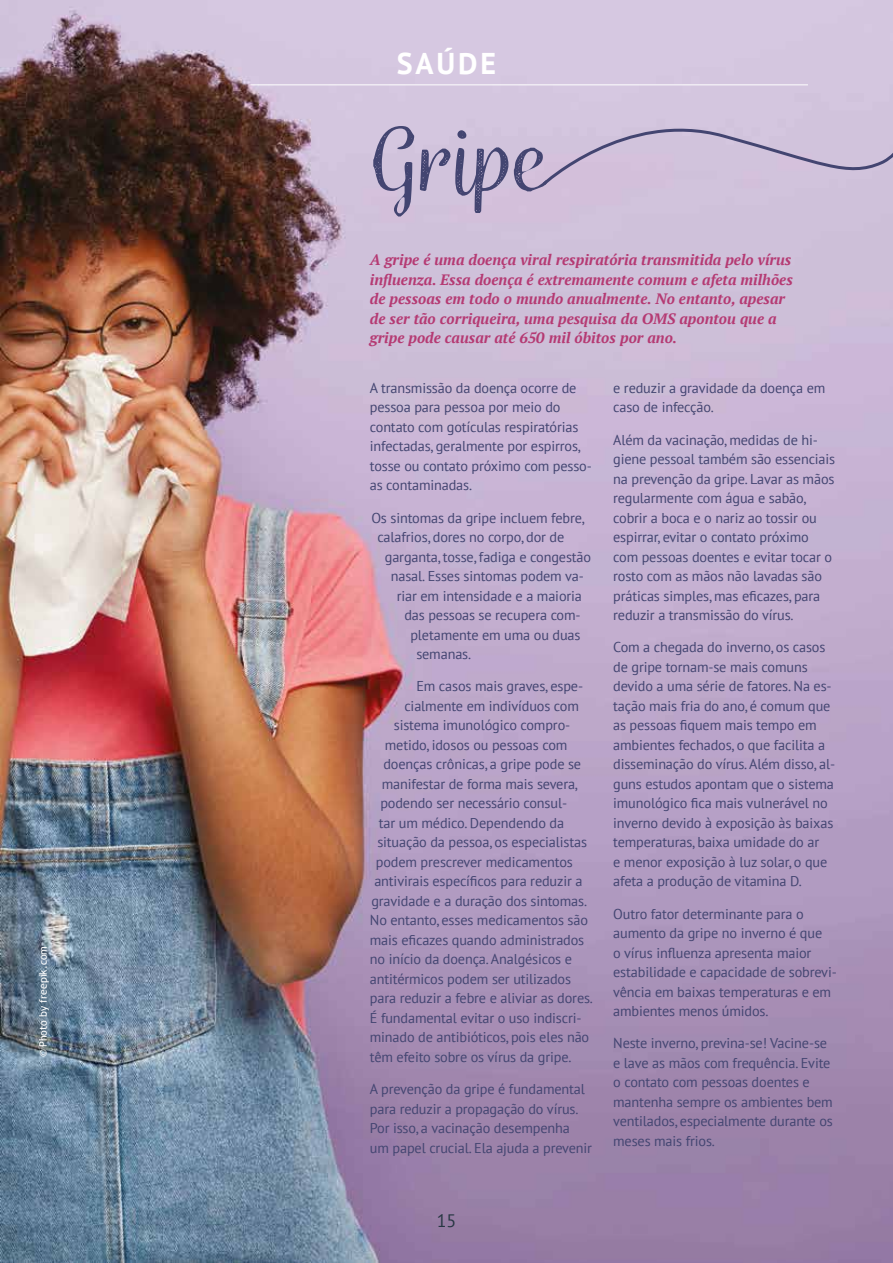
<style>
.page{position:relative;width:893px;height:1263px;background:#fff}
.page>*{position:absolute;margin:0;border:0;box-sizing:border-box;transform-origin:0 0}
.t1{font:106.5px "Wreath Hal Reg";letter-spacing:-.01em;color:#434571}
.t2{font:700 30px "PT Sans";letter-spacing:.095em;color:#fff}
.t3{font:18px "PT Sans";color:#263642}
.t4{font:italic 700 15px/19.5px "PT Serif";color:#b53a73}
.t5{font:14.25px/19.5px "PT Sans";letter-spacing:-.01em;color:#434571}
.t6{font:10.5px "Trebuchet MS";color:#fff}
</style>
<div class="page">
<img style="left:0;top:0;width:893px;height:1263px">
<hr style="left:250px;top:85px;width:558px;height:1px;background:#fff">
<div style="left:541px;top:109px;width:352px;height:78px;background:#d1c3dc"></div>
<p class="t6" style="left:37px;top:1057px;width:113px;rotate:-90deg">© Photo by freepik.com</p>
<h2 class="t2" style="left:397px;top:43px;width:101px">SAÚDE</h2>
<h1 class="t1" style="left:370px;top:91px;width:178px">Gripe</h1>
<p class="t4" style="left:370px;top:250px;width:424px">A gripe é uma doença viral respiratória transmitida pelo vírus influenza. Essa doença é extremamente comum e afeta milhões de pessoas em todo o mundo anualmente. No entanto, apesar de ser tão corriqueira, uma pesquisa da OMS apontou que a gripe pode causar até 650 mil óbitos por ano.</p>
<p class="t5" style="left:370px;top:378px;width:224px">A transmissão da doença ocorre de pessoa para pessoa por meio do contato com gotículas respiratórias infectadas, geralmente por espirros, tosse ou contato próximo com pesso&shy;as contaminadas.</p>
<p class="t5" style="left:371px;top:508px;width:215px">Os sintomas da gripe incluem febre,</p>
<p class="t5" style="left:377px;top:527px;width:189px">calafrios, dores no corpo, dor de</p>
<p class="t5" style="left:385px;top:547px;width:208px">garganta, tosse, fadiga e congestão</p>
<p class="t5" style="left:391px;top:566px;width:195px">nasal. Esses sintomas podem va-</p>
<p class="t5" style="left:397px;top:586px;width:187px">riar em intensidade e a maioria</p>
<p class="t5" style="left:404px;top:605px;width:178px">das pessoas se recupera com-</p>
<p class="t5" style="left:410px;top:625px;width:172px">pletamente em uma ou duas</p>
<p class="t5" style="left:416px;top:644px;width:56px">semanas.</p>
<p class="t5" style="left:416px;top:676px;width:168px">Em casos mais graves, espe-</p>
<p class="t5" style="left:404px;top:696px;width:176px">cialmente em indivíduos com</p>
<p class="t5" style="left:394px;top:715px;width:178px">sistema imunológico compro-</p>
<p class="t5" style="left:385px;top:735px;width:184px">metido, idosos ou pessoas com</p>
<p class="t5" style="left:383px;top:754px;width:199px">doenças crônicas, a gripe pode se</p>
<p class="t5" style="left:382px;top:774px;width:197px">manifestar de forma mais severa,</p>
<p class="t5" style="left:380px;top:793px;width:188px">podendo ser necessário consul-</p>
<p class="t5" style="left:379px;top:813px;width:187px">tar um médico. Dependendo da</p>
<p class="t5" style="left:377px;top:832px;width:211px">situação da pessoa, os especialistas</p>
<p class="t5" style="left:376px;top:852px;width:198px">podem prescrever medicamentos</p>
<p class="t5" style="left:374px;top:871px;width:210px">antivirais específicos para reduzir a</p>
<p class="t5" style="left:371px;top:891px;width:217px">gravidade e a duração dos sintomas.</p>
<p class="t5" style="left:370px;top:910px;width:220px">No entanto, esses medicamentos são</p>
<p class="t5" style="left:370px;top:930px;width:216px">mais eficazes quando administrados</p>
<p class="t5" style="left:370px;top:949px;width:204px">no início da doença. Analgésicos e</p>
<p class="t5" style="left:370px;top:969px;width:203px">antitérmicos podem ser utilizados</p>
<p class="t5" style="left:370px;top:988px;width:225px">para reduzir a febre e aliviar as dores.</p>
<p class="t5" style="left:370px;top:1008px;width:213px">É fundamental evitar o uso indiscri-</p>
<p class="t5" style="left:370px;top:1027px;width:221px">minado de antibióticos, pois eles não</p>
<p class="t5" style="left:370px;top:1047px;width:203px">têm efeito sobre os vírus da gripe.</p>
<p class="t5" style="left:370px;top:1079px;width:224px">A prevenção da gripe é fundamental para reduzir a propagação do vírus.<br>Por isso, a vacinação desempenha um papel crucial. Ela ajuda a prevenir</p>
<p class="t5" style="left:613px;top:378px;width:214px">e reduzir a gravidade da doença em caso de infecção.</p>
<p class="t5" style="left:613px;top:430px;width:224px">Além da vacinação, medidas de hi&shy;giene pessoal também são essenciais na prevenção da gripe. Lavar as mãos regularmente com água e sabão, cobrir a boca e o nariz ao tossir ou espirrar, evitar o contato próximo com pessoas doentes e evitar tocar o rosto com as mãos não lavadas são práticas simples, mas eficazes, para reduzir a transmissão do vírus.</p>
<p class="t5" style="left:613px;top:637px;width:223px">Com a chegada do inverno, os casos de gripe tornam-se mais comuns devido a uma série de fatores. Na es&shy;tação mais fria do ano, é comum que as pessoas fiquem mais tempo em ambientes fechados, o que facilita a disseminação do vírus. Além disso, al&shy;guns estudos apontam que o sistema imunológico fica mais vulnerável no inverno devido à exposição às baixas temperaturas, baixa umidade do ar<br>e menor exposição à luz solar, o que afeta a produção de vitamina D.</p>
<p class="t5" style="left:613px;top:904px;width:225px">Outro fator determinante para o aumento da gripe no inverno é que<br>o vírus influenza apresenta maior estabilidade e capacidade de sobrevi&shy;vência em baixas temperaturas e em ambientes menos úmidos.</p>
<p class="t5" style="left:613px;top:1033px;width:221px">Neste inverno, previna-se! Vacine-se e lave as mãos com frequência. Evite o contato com pessoas doentes e mantenha sempre os ambientes bem ventilados, especialmente durante os meses mais frios.</p>
<p class="t3" style="left:437px;top:1209px;width:21px">15</p>
</div>
